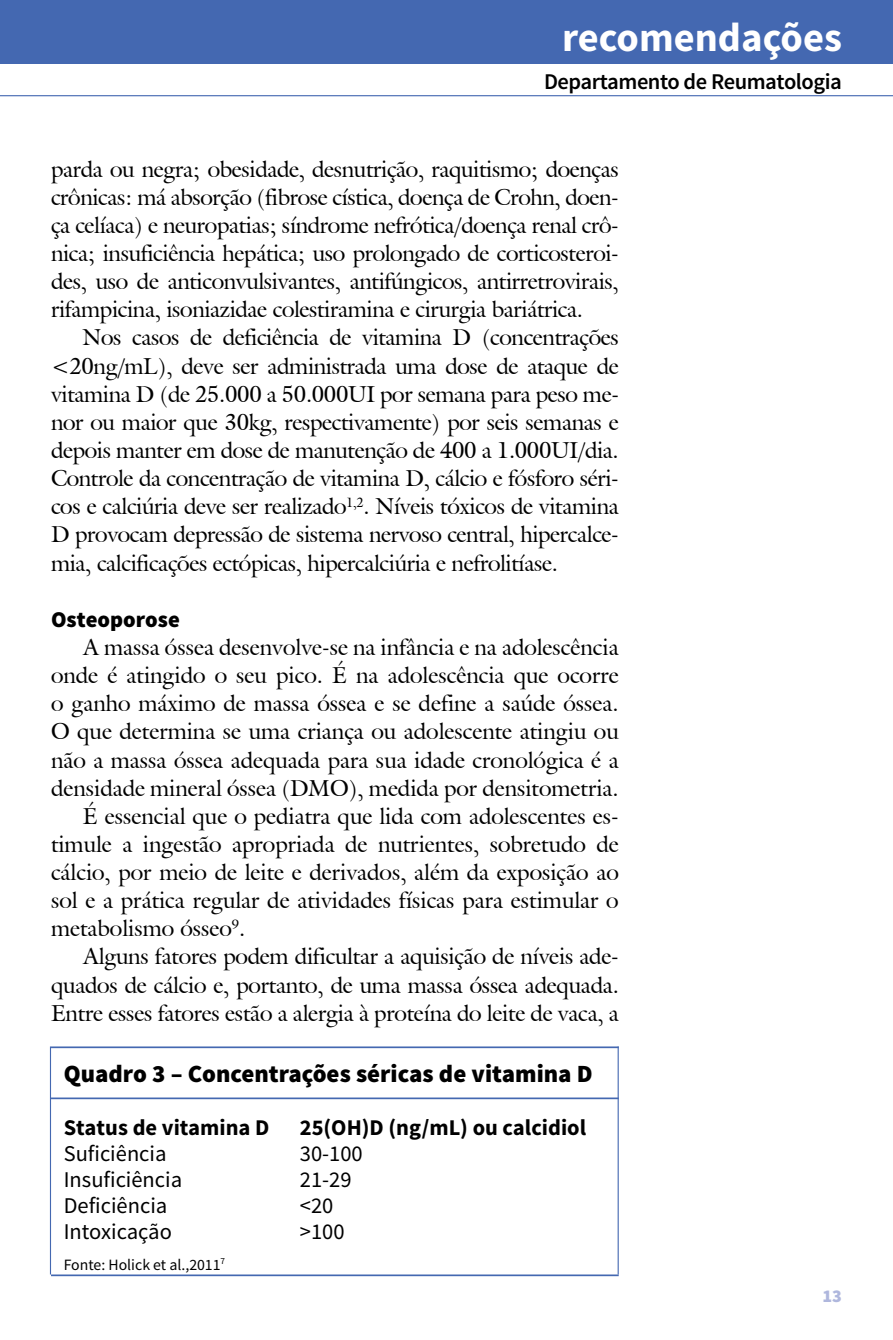
<style>
.page{position:relative;width:893px;height:1340px;background:#fff}
.page>*{position:absolute;margin:0;border:0;box-sizing:border-box;transform-origin:0 0}
.t1{font:700 40.5px "Source Sans Pro";color:#fff}
.t2{font:900 24.75px "Source Sans Pro";color:#000}
.t3{font:22.5px/28.1px "Galliard IT Cby BT";color:#000;text-align:justify}
.t4{font:22.5px/25.9px "Source Sans Pro";color:#000}
.t5{font:700 22.5px "Source Sans Pro";color:#000}
.t6{font:600 22.5px "Source Sans Pro";letter-spacing:-.02em;color:#000}
.t7{font:900 22.5px "Source Sans Pro";color:#000}
.t8{font:900 18px "Source Sans Pro";color:#afb7dd}
.t9{font:15.75px "Source Sans Pro";color:#000}
</style>
<div class="page">
<div style="left:0;top:0;width:893px;height:64px;background:#4468b1"></div>
<hr style="left:0;top:95px;width:893px;height:1px;background:#4468b1">
<hr style="left:51px;top:1046px;width:568px;height:2px;background:#4468b1">
<hr style="left:51px;top:1097px;width:568px;height:2px;background:#4468b1">
<hr style="left:51px;top:1274px;width:568px;height:2px;background:#4468b1">
<hr style="left:50px;top:1046px;width:1px;height:228px;background:#4468b1">
<hr style="left:618px;top:1046px;width:1px;height:228px;background:#4468b1">
<h1 class="t1" style="left:562px;top:12px;width:281px">recomendações</h1>
<p class="t6" style="left:544px;top:68px;width:299px">Departamento de Reumatologia</p>
<p class="t3" style="left:51px;top:154px;width:569px">parda ou negra; obesidade, desnutrição, raquitismo; doenças crônicas: má absorção (fibrose cística, doença de Crohn, doen&shy;ça celíaca) e neuropatias; síndrome nefrótica/doença renal crô&shy;nica; insuficiência hepática; uso prolongado de corticosteroi&shy;des, uso de anticonvulsivantes, antifúngicos, antirretrovirais, rifampicina, isoniazidae colestiramina e cirurgia bariátrica.</p>
<p class="t3" style="left:51px;top:323px;width:569px;text-indent:32px">Nos casos de deficiência de vitamina D (concentrações &lt;20ng/mL), deve ser administrada uma dose de ataque de vitamina D (de 25.000 a 50.000UI por semana para peso me&shy;nor ou maior que 30kg, respectivamente) por seis semanas e depois manter em dose de manutenção de 400 a 1.000UI/dia.<br>Controle da concentração de vitamina D, cálcio e fósforo séri&shy;cos e calciúria deve ser realizado<sup>1,2</sup>. Níveis tóxicos de vitamina D provocam depressão de sistema nervoso central, hipercalce&shy;mia, calcificações ectópicas, hipercalciúria e nefrolitíase.</p>
<p class="t7" style="left:51px;top:604px;width:130px">Osteoporose</p>
<p class="t3" style="left:83px;top:633px;width:537px">A massa óssea desenvolve-se na infância e na adolescência</p>
<p class="t3" style="left:51px;top:661px;width:569px">onde é atingido o seu pico. É na adolescência que ocorre</p>
<p class="t3" style="left:51px;top:689px;width:569px">o ganho máximo de massa óssea e se define a saúde óssea.</p>
<p class="t3" style="left:51px;top:717px;width:569px">O que determina se uma criança ou adolescente atingiu ou</p>
<p class="t3" style="left:51px;top:745px;width:569px">não a massa óssea adequada para sua idade cronológica é a</p>
<p class="t3" style="left:51px;top:773px;width:569px">densidade mineral óssea (DMO), medida por densitometria.</p>
<p class="t3" style="left:83px;top:801px;width:537px">É essencial que o pediatra que lida com adolescentes es-</p>
<p class="t3" style="left:51px;top:829px;width:569px">timule a ingestão apropriada de nutrientes, sobretudo de</p>
<p class="t3" style="left:51px;top:858px;width:569px">cálcio, por meio de leite e derivados, além da exposição ao</p>
<p class="t3" style="left:51px;top:886px;width:569px">sol e a prática regular de atividades físicas para estimular o</p>
<p class="t3" style="left:51px;top:914px;width:196px">metabolismo ósseo<sup>9</sup>.</p>
<p class="t3" style="left:83px;top:942px;width:537px">Alguns fatores podem dificultar a aquisição de níveis ade-</p>
<p class="t3" style="left:51px;top:970px;width:569px">quados de cálcio e, portanto, de uma massa óssea adequada.</p>
<p class="t3" style="left:51px;top:998px;width:569px">Entre esses fatores estão a alergia à proteína do leite de vaca, a</p>
<p class="t2" style="left:64px;top:1057px;width:530px">Quadro 3 – Concentrações séricas de vitamina D</p>
<p class="t5" style="left:64px;top:1113px;width:207px">Status de vitamina D</p>
<p class="t4" style="left:64px;top:1140px;width:120px">Suficiência<br>Insuficiência<br>Deficiência<br>Intoxicação</p>
<p class="t9" style="left:64px;top:1254px;width:163px">Fonte: Holick et al.,2011<sup>7</sup></p>
<p class="t5" style="left:300px;top:1113px;width:288px">25(OH)D (ng/mL) ou calcidiol</p>
<p class="t4" style="left:300px;top:1140px;width:64px">30-100<br>21-29 &lt;20 &gt;100</p>
<p class="t8" style="left:822px;top:1284px;width:21px">13</p>
</div>
